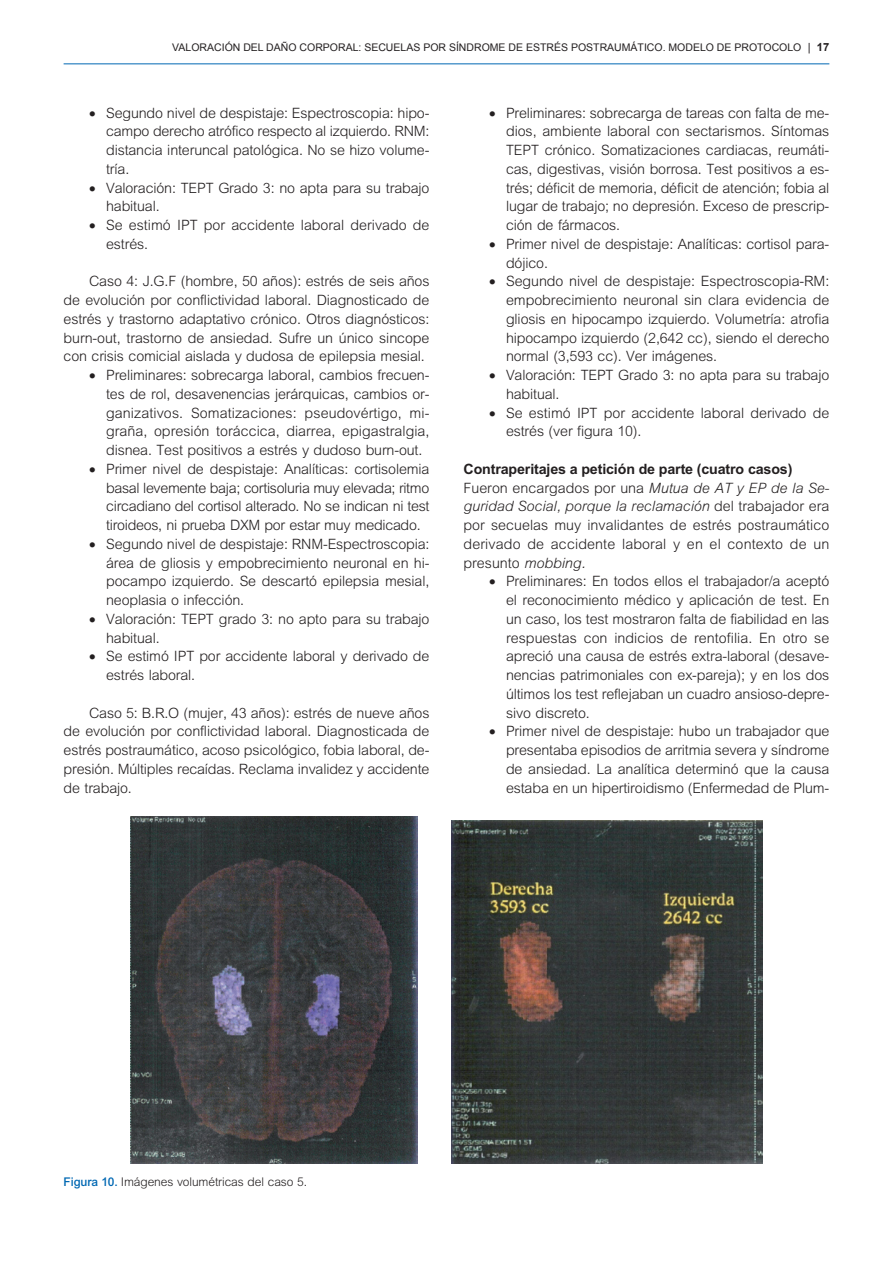
<style>
.page{position:relative;width:893px;height:1263px;background:#fff}
.page>*{position:absolute;margin:0;border:0;box-sizing:border-box;transform-origin:0 0}
.t1{font:300 14.25px/18.8px "M Arial";letter-spacing:-.01em;color:#231f20;text-align:justify}
.t2{font:300 12px "M Arial";letter-spacing:-.01em;color:#231f20}
.t3{font:10.5px "Arial";color:#231f20}
.s1{font-size:11.25px}
.s2{font-weight:700;font-size:11.25px}
.s3{font-weight:700}
.s4{font-style:italic}
.s5{font-family:"Arial";font-weight:500;color:#0168b3}
</style>
<div class="page">
<hr style="left:64px;top:63px;width:765px;height:1px;background:#0168b3">
<img style="left:130px;top:816px;width:288px;height:348px">
<img style="left:452px;top:821px;width:310px;height:343px">
<p class="t3" style="left:172px;top:41px;width:658px">VALORACIÓN DEL DAÑO CORPORAL: SECUELAS POR SÍNDROME DE ESTRÉS POSTRAUMÁTICO. MODELO DE PROTOCOLO <span class="s1">|</span> <span class="s2">17</span></p>
<p class="t1" style="left:106px;top:104px;width:325px;text-indent:-17px">• Segundo nivel de despistaje: Espectroscopia: hipo&shy;campo derecho atrófico respecto al izquierdo. RNM: distancia interuncal patológica. No se hizo volume&shy;tría.</p>
<p class="t1" style="left:106px;top:179px;width:325px;text-indent:-17px">• Valoración: TEPT Grado 3: no apta para su trabajo habitual.</p>
<p class="t1" style="left:106px;top:217px;width:325px;text-indent:-17px">• Se estimó IPT por accidente laboral derivado de estrés.</p>
<p class="t1" style="left:64px;top:273px;width:367px;text-indent:26px">Caso 4: J.G.F (hombre, 50 años): estrés de seis años de evolución por conflictividad laboral. Diagnosticado de estrés y trastorno adaptativo crónico. Otros diagnósticos: burn-out, trastorno de ansiedad. Sufre un único sincope con crisis comicial aislada y dudosa de epilepsia mesial.</p>
<p class="t1" style="left:106px;top:367px;width:325px;text-indent:-17px">• Preliminares: sobrecarga laboral, cambios frecuen&shy;tes de rol, desavenencias jerárquicas, cambios or&shy;ganizativos. Somatizaciones: pseudovértigo, mi&shy;graña, opresión toráccica, diarrea, epigastralgia, disnea. Test positivos a estrés y dudoso burn-out.</p>
<p class="t1" style="left:106px;top:461px;width:325px;text-indent:-17px">• Primer nivel de despistaje: Analíticas: cortisolemia basal levemente baja; cortisoluria muy elevada; ritmo circadiano del cortisol alterado. No se indican ni test tiroideos, ni prueba DXM por estar muy medicado.</p>
<p class="t1" style="left:106px;top:536px;width:325px;text-indent:-17px">• Segundo nivel de despistaje: RNM-Espectroscopia: área de gliosis y empobrecimiento neuronal en hi&shy;pocampo izquierdo. Se descartó epilepsia mesial, neoplasia o infección.</p>
<p class="t1" style="left:106px;top:611px;width:325px;text-indent:-17px">• Valoración: TEPT grado 3: no apto para su trabajo habitual.</p>
<p class="t1" style="left:106px;top:648px;width:325px;text-indent:-17px">• Se estimó IPT por accidente laboral y derivado de estrés laboral.</p>
<p class="t1" style="left:64px;top:705px;width:367px;text-indent:26px">Caso 5: B.R.O (mujer, 43 años): estrés de nueve años de evolución por conflictividad laboral. Diagnosticada de estrés postraumático, acoso psicológico, fobia laboral, de&shy;presión. Múltiples recaídas. Reclama invalidez y accidente de trabajo.</p>
<p class="t1" style="left:506px;top:104px;width:325px;text-indent:-17px">• Preliminares: sobrecarga de tareas con falta de me&shy;dios, ambiente laboral con sectarismos. Síntomas TEPT crónico. Somatizaciones cardiacas, reumáti&shy;cas, digestivas, visión borrosa. Test positivos a es&shy;trés; déficit de memoria, déficit de atención; fobia al lugar de trabajo; no depresión. Exceso de prescrip&shy;ción de fármacos.</p>
<p class="t1" style="left:506px;top:236px;width:325px;text-indent:-17px">• Primer nivel de despistaje: Analíticas: cortisol para&shy;dójico.</p>
<p class="t1" style="left:506px;top:273px;width:325px;text-indent:-17px">• Segundo nivel de despistaje: Espectroscopia-RM: empobrecimiento neuronal sin clara evidencia de gliosis en hipocampo izquierdo. Volumetría: atrofia hipocampo izquierdo (2,642 cc), siendo el derecho normal (3,593 cc). Ver imágenes.</p>
<p class="t1" style="left:506px;top:367px;width:325px;text-indent:-17px">• Valoración: TEPT Grado 3: no apta para su trabajo habitual.</p>
<p class="t1" style="left:506px;top:404px;width:325px;text-indent:-17px">• Se estimó IPT por accidente laboral derivado de estrés (ver figura 10).</p>
<p class="t1" style="left:463px;top:461px;width:367px;text-align:left"><span class="s3">Contraperitajes a petición de parte (cuatro casos)<br></span>Fueron encargados por una <span class="s4">Mutua de AT y EP de la Se&shy;guridad Social, porque la reclamación</span> del trabajador era por secuelas muy invalidantes de estrés postraumático derivado de accidente laboral y en el contexto de un presunto <span class="s4">mobbing.</span></p>
<p class="t1" style="left:506px;top:573px;width:325px;text-indent:-17px">• Preliminares: En todos ellos el trabajador/a aceptó el reconocimiento médico y aplicación de test. En un caso, los test mostraron falta de fiabilidad en las respuestas con indicios de rentofilia. En otro se apreció una causa de estrés extra-laboral (desave&shy;nencias patrimoniales con ex-pareja); y en los dos últimos los test reflejaban un cuadro ansioso-depre&shy;sivo discreto.</p>
<p class="t1" style="left:506px;top:723px;width:325px;text-indent:-17px">• Primer nivel de despistaje: hubo un trabajador que presentaba episodios de arritmia severa y síndrome de ansiedad. La analítica determinó que la causa estaba en un hipertiroidismo (Enfermedad de Plum-</p>
<p class="t2" style="left:64px;top:1178px;width:245px"><span class="s5">Figura 10.</span> Imágenes volumétricas del caso 5.</p>
</div>
